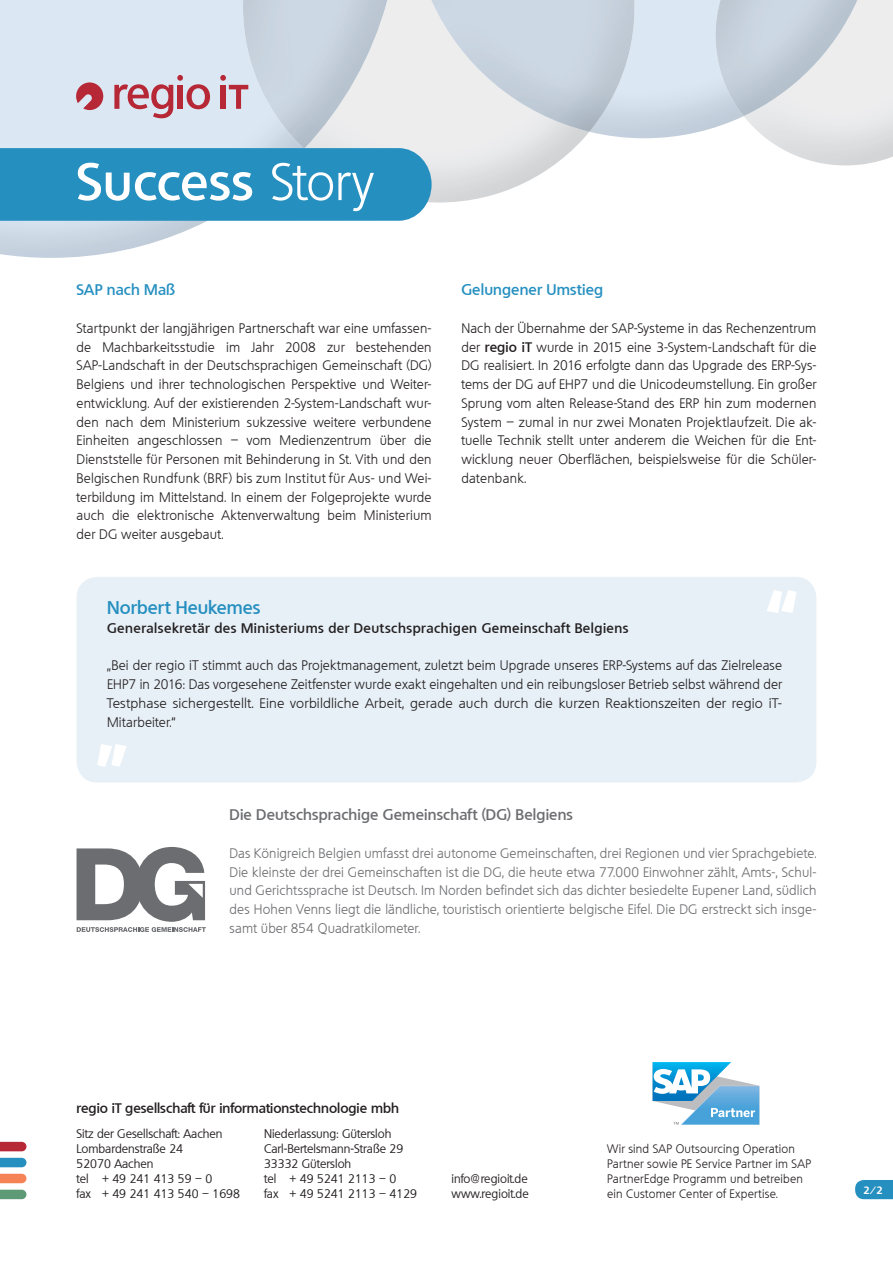
<style>
.page{position:relative;width:893px;height:1263px;background:#fff}
.page>*{position:absolute;margin:0;border:0;box-sizing:border-box;transform-origin:0 0}
.t1{font:700 75px "Quebec";color:#fff}
.t2{font:600 51px "Quebec";letter-spacing:.01em;color:#fff}
.t3{font:600 18px "Quebec";color:#258fc0}
.t4{font:600 15px "Quebec";letter-spacing:.01em;color:#6c6d70}
.t5{font:600 15px "Quebec";letter-spacing:.01em;color:#258fc0}
.t6{font:300 13.5px/18.8px "Quebec";letter-spacing:.01em;color:#231f20;text-align:justify}
.t7{font:300 13.5px/18.8px "Quebec";letter-spacing:.01em;color:#6c6d70;text-align:justify}
.t8{font:600 13.5px "Quebec";letter-spacing:.035em;color:#231f20}
.t9{font:600 13.5px "Quebec";color:#231f20}
.t10{font:12px/15px "Quebec";color:#231f20}
.t11{font:300 12px/15px "Quebec";letter-spacing:.015em;color:#231f20}
.t12{font:700 10.5px "Quebec";color:#fff}
.s1{font-weight:300}
.s2{font-weight:600}
</style>
<div class="page">
<svg style="left:0;top:1158px;width:26px;height:9px"></svg>
<svg style="left:0;top:1142px;width:26px;height:9px"></svg>
<svg style="left:0;top:1174px;width:26px;height:9px"></svg>
<svg style="left:0;top:1190px;width:26px;height:9px"></svg>
<svg style="left:653px;top:1062px;width:106px;height:63px"></svg>
<img style="left:591px;top:0;width:153px;height:138px">
<img style="left:243px;top:0;width:144px;height:148px">
<img style="left:431px;top:0;width:203px;height:132px">
<div style="left:0;top:148px;width:432px;height:73px;background:#258fc0"></div>
<img style="left:716px;top:0;width:141px;height:116px">
<svg style="left:114px;top:75px;width:96px;height:43px;background:#cfaab7"></svg>
<svg style="left:220px;top:75px;width:28px;height:34px"></svg>
<svg style="left:76px;top:82px;width:27px;height:28px"></svg>
<div style="left:77px;top:577px;width:739px;height:205px;background:#e7f0f7;border-radius:21px"></div>
<svg style="left:77px;top:847px;width:129px;height:85px"></svg>
<svg style="left:855px;top:1180px;width:38px;height:19px"></svg>
<h2 class="t2" style="left:77px;top:148px;width:298px">Success <span class="s1">Story</span></h2>
<p class="t5" style="left:77px;top:280px;width:100px">SAP nach Maß</p>
<p class="t6" style="left:77px;top:319px;width:357px">Startpunkt der langjährigen Partnerschaft war eine umfassen&shy;de Machbarkeitsstudie im Jahr 2008 zur bestehenden SAP-Landschaft in der Deutschsprachigen Gemeinschaft (DG)<br>Belgiens und ihrer technologischen Perspektive und Weiter&shy;entwicklung. Auf der existierenden 2-System-Landschaft wur&shy;den nach dem Ministerium sukzessive weitere verbundene Einheiten angeschlossen – vom Medienzentrum über die Dienststelle für Personen mit Behinderung in St. Vith und den Belgischen Rundfunk (BRF) bis zum Institut für Aus- und Wei&shy;terbildung im Mittelstand. In einem der Folgeprojekte wurde auch die elektronische Aktenverwaltung beim Ministerium der DG weiter ausgebaut.</p>
<p class="t5" style="left:461px;top:280px;width:143px">Gelungener Umstieg</p>
<p class="t6" style="left:461px;top:319px;width:357px">Nach der Übernahme der SAP-Systeme in das Rechenzentrum der <span class="s2">regio iT</span> wurde in 2015 eine 3-System-Landschaft für die DG realisiert. In 2016 erfolgte dann das Upgrade des ERP-Sys&shy;tems der DG auf EHP7 und die Unicodeumstellung. Ein großer Sprung vom alten Release-Stand des ERP hin zum modernen System – zumal in nur zwei Monaten Projektlaufzeit. Die ak&shy;tuelle Technik stellt unter anderem die Weichen für die Ent&shy;wicklung neuer Oberflächen, beispielsweise für die Schüler&shy;datenbank.</p>
<h1 class="t1" style="left:766px;top:568px;width:34px">“</h1>
<h3 class="t3" style="left:107px;top:596px;width:155px">Norbert Heukemes</h3>
<p class="t8" style="left:107px;top:619px;width:523px">Generalsekretär des Ministeriums der Deutschsprachigen Gemeinschaft Belgiens</p>
<p class="t6" style="left:107px;top:656px;width:677px">„Bei der regio iT stimmt auch das Projektmanagement, zuletzt beim Upgrade unseres ERP-Systems auf das Zielrelease EHP7 in 2016: Das vorgesehene Zeitfenster wurde exakt eingehalten und ein reibungsloser Betrieb selbst während der Testphase sichergestellt. Eine vorbildliche Arbeit, gerade auch durch die kurzen Reaktionszeiten der regio iT-Mitarbeiter.“</p>
<h1 class="t1" style="left:97px;top:681px;width:33px">„</h1>
<p class="t4" style="left:230px;top:805px;width:345px">Die Deutschsprachige Gemeinschaft (DG) Belgiens</p>
<p class="t7" style="left:230px;top:844px;width:588px">Das Königreich Belgien umfasst drei autonome Gemeinschaften, drei Regionen und vier Sprachgebiete.<br>Die kleinste der drei Gemeinschaften ist die DG, die heute etwa 77.000 Einwohner zählt, Amts-, Schul&shy;und Gerichtssprache ist Deutsch. Im Norden befindet sich das dichter besiedelte Eupener Land, südlich des Hohen Venns liegt die ländliche, touristisch orientierte belgische Eifel. Die DG erstreckt sich insge&shy;samt über 854 Quadratkilometer.</p>
<p class="t9" style="left:77px;top:1099px;width:324px">regio iT gesellschaft für informationstechnologie mbh</p>
<p class="t10" style="left:77px;top:1126px;width:165px">Sitz der Gesellschaft: Aachen<br>Lombardenstraße 24<br>52070 Aachen<br>tel + 49 241 413 59 – 0<br>fax + 49 241 413 540 – 1698</p>
<p class="t10" style="left:264px;top:1126px;width:155px">Niederlassung: Gütersloh<br>Carl-Bertelsmann-Straße 29<br>33332 Gütersloh<br>tel + 49 5241 2113 – 0<br>fax + 49 5241 2113 – 4129</p>
<p class="t10" style="left:452px;top:1171px;width:79px">info@regioit.de www.regioit.de</p>
<p class="t11" style="left:607px;top:1141px;width:205px">Wir sind SAP Outsourcing Operation Partner sowie PE Service Partner im SAP PartnerEdge Programm und betreiben ein Customer Center of Expertise.</p>
<p class="t12" style="left:863px;top:1183px;width:21px">2/2</p>
</div>
